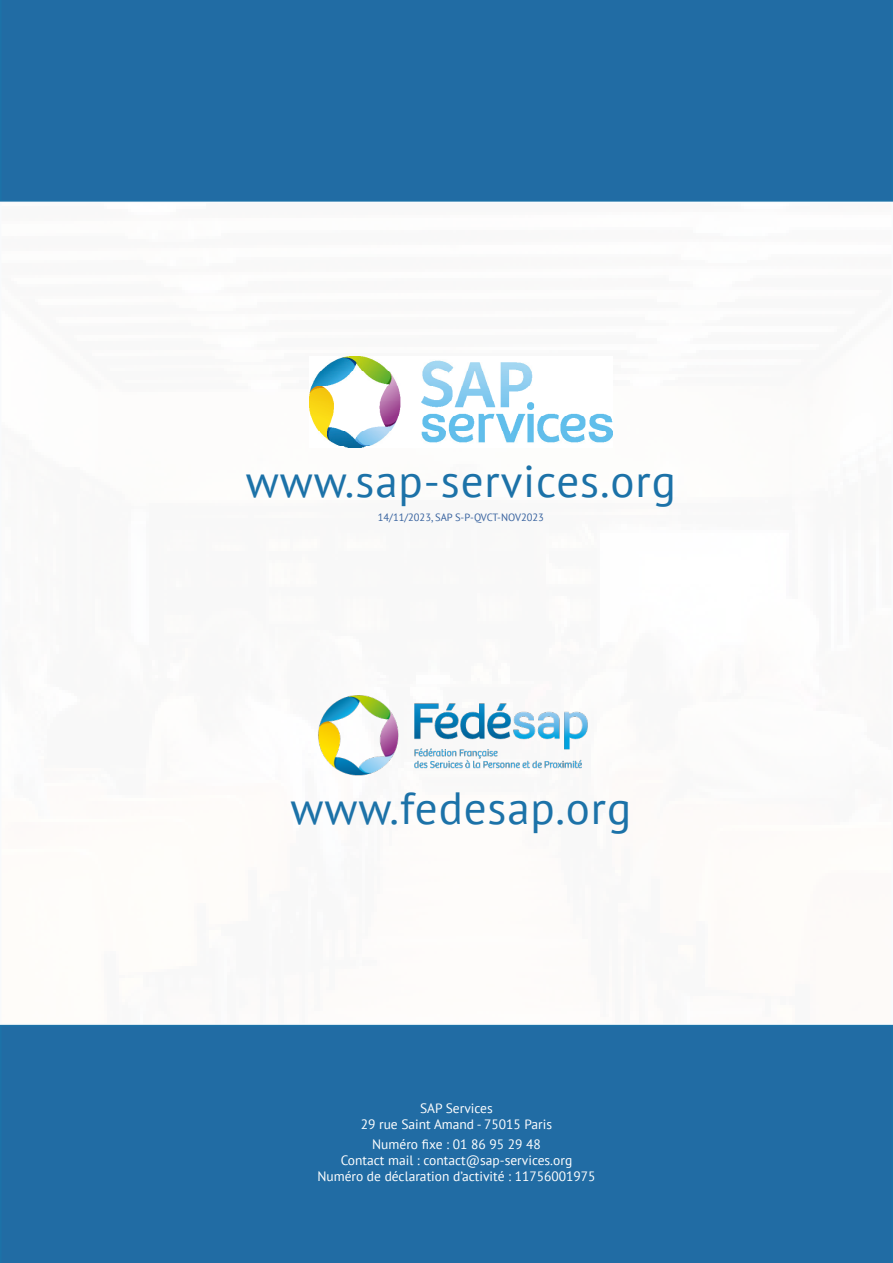
<style>
.page{position:relative;width:893px;height:1263px;background:#fff}
.page>*{position:absolute;margin:0;border:0;box-sizing:border-box;transform-origin:0 0}
.t1{font:45px "PT Sans";letter-spacing:.02em;color:#1c72a8}
.t2{font:13.5px "PT Sans";color:#fff}
.t3{font:10.5px "PT Sans";color:#36619e}
</style>
<div class="page">
<div style="left:0;top:1025px;width:893px;height:238px;background:#216ca4"></div>
<div style="left:0;top:0;width:893px;height:202px;background:#216ca4"></div>
<img style="left:318px;top:695px;width:270px;height:81px">
<img style="left:309px;top:356px;width:304px;height:92px">
<p class="t1" style="left:246px;top:452px;width:432px">www.sap-services.org</p>
<p class="t3" style="left:378px;top:510px;width:168px">14/11/2023, SAP S-P-QVCT-NOV2023</p>
<p class="t1" style="left:290px;top:779px;width:342px">www.fedesap.org</p>
<p class="t2" style="left:420px;top:1099px;width:74px">SAP Services</p>
<p class="t2" style="left:361px;top:1115px;width:193px">29 rue Saint Amand - 75015 Paris</p>
<p class="t2" style="left:372px;top:1135px;width:170px">Numéro fixe : 01 86 95 29 48</p>
<p class="t2" style="left:341px;top:1151px;width:233px">Contact mail : contact@sap-services.org</p>
<p class="t2" style="left:317px;top:1168px;width:280px">Numéro de déclaration d’activité : 11756001975</p>
</div>
